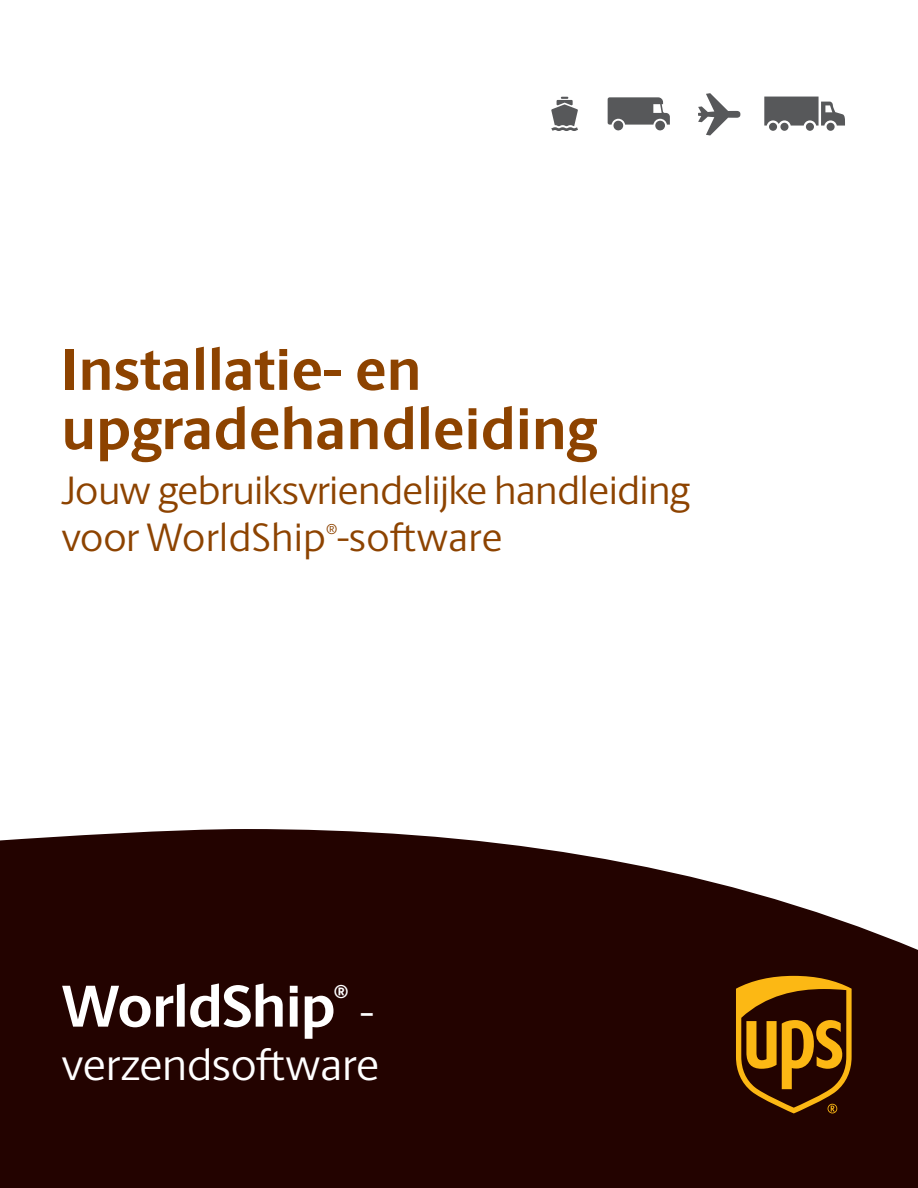
<style>
.page{position:relative;width:918px;height:1188px;background:#fff}
.page>*{position:absolute;margin:0;border:0;box-sizing:border-box;transform-origin:0 0}
.t1{font:700 59.25px/59.2px "UPS Berlingske Sans";color:#8d4300}
.t2{font:700 59.25px "UPS Berlingske Sans";letter-spacing:-.015em;color:#fff}
.t3{font:44.25px/53.2px "UPS Berlingske Sans";letter-spacing:-.015em;color:#fff;text-align:right}
.t4{font:39.75px/47.2px "UPS Berlingske Sans";letter-spacing:-.02em;color:#8d4300}
.t5{font:700 18.75px "UPS Berlingske Sans";color:#fff}
.t6{font:14.4px "UPS Berlingske Sans";color:#8d4300}
</style>
<div class="page">
<svg style="left:0;top:829px;width:918px;height:359px;background:#351715"></svg>
<svg style="left:736px;top:976px;width:116px;height:137px;background:#7a4b08"></svg>
<svg style="left:551px;top:97px;width:27px;height:34px"></svg>
<svg style="left:608px;top:97px;width:62px;height:34px"></svg>
<svg style="left:698px;top:93px;width:42px;height:43px"></svg>
<svg style="left:764px;top:97px;width:81px;height:34px"></svg>
<h1 class="t1" style="left:61px;top:339px;width:537px">Installatie- en upgradehandleiding</h1>
<p class="t4" style="left:61px;top:465px;width:631px">Jouw gebruiksvriendelijke handleiding voor WorldShip -software</p>
<p class="t6" style="left:326px;top:519px;width:13px">®</p>
<h1 class="t2" style="left:61px;top:962px;width:276px">WorldShip</h1>
<p class="t5" style="left:334px;top:978px;width:16px">®</p>
<p class="t3" style="left:61px;top:983px;width:320px">- verzendsoftware</p>
</div>
